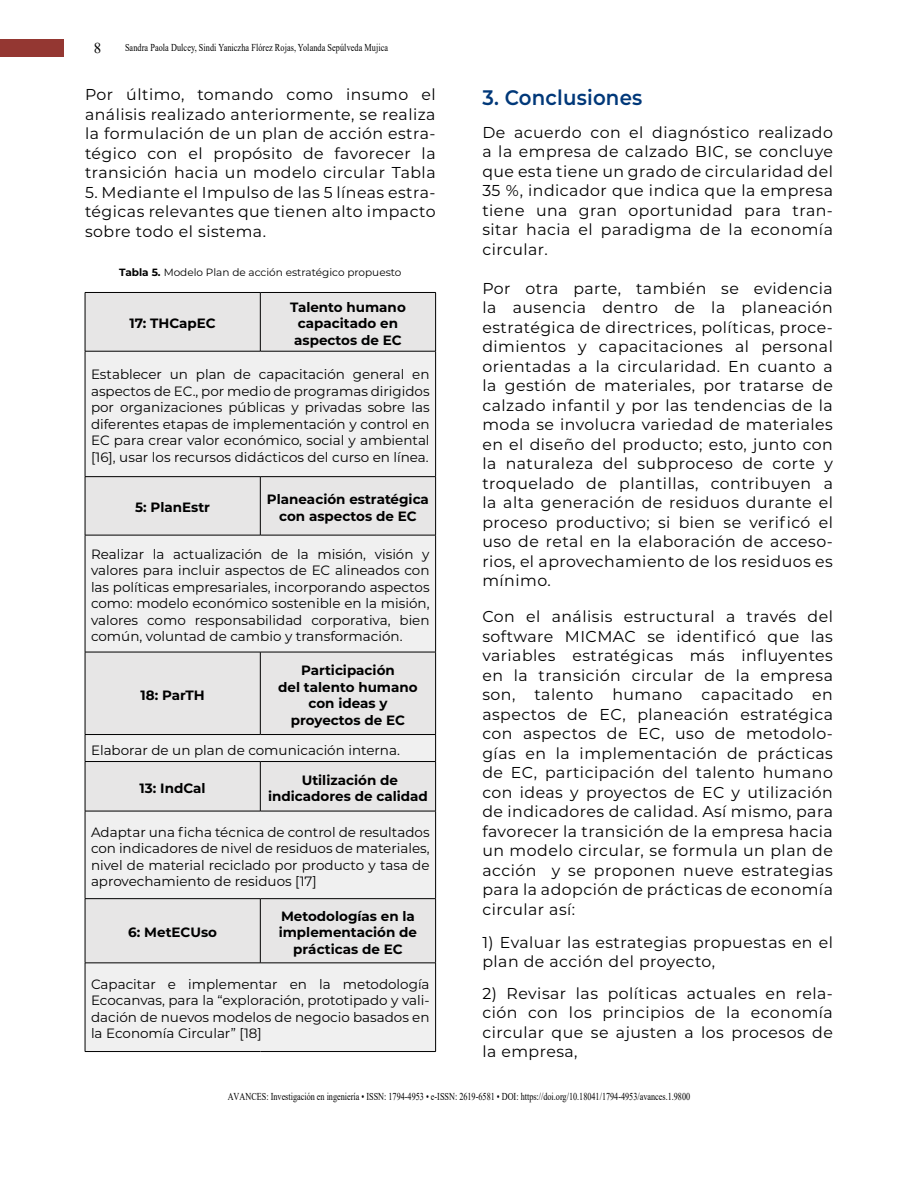
<style>
.page{position:relative;width:918px;height:1188px;background:#fff}
.page>*{position:absolute;margin:0;border:0;box-sizing:border-box;transform-origin:0 0}
.t1{font:600 21px "Montserrat";letter-spacing:.01em;color:#003879;scale:.94 1}
.t2{font:15.75px/19.5px "Montserrat";letter-spacing:.03em;color:#000;text-align:justify}
.t3{font:15px "Times New Roman";color:#000}
.t4{font:13.5px/16.5px "Montserrat";color:#000;text-align:justify}
.t5{font:700 13.5px/16.5px "Montserrat";color:#000;text-align:center}
.t6{font:10.5px "Times New Roman";color:#000;scale:.78 1}
.t7{font:10.5px "Montserrat";color:#000}
.s1{font-weight:700}
</style>
<div class="page">
<div style="left:0;top:39px;width:63px;height:18px;background:#943732"></div>
<div style="left:86px;top:293px;width:349px;height:58px;background:#e7e6e6"></div>
<svg style="left:86px;top:352px;width:349px;height:699px;fill:#f0f0f0"></svg>
<hr style="left:85px;top:292px;width:175px;height:1px;background:#000">
<hr style="left:85px;top:293px;width:1px;height:58px;background:#000">
<hr style="left:260px;top:292px;width:176px;height:1px;background:#000">
<hr style="left:260px;top:293px;width:1px;height:58px;background:#000">
<hr style="left:435px;top:293px;width:1px;height:58px;background:#000">
<hr style="left:85px;top:351px;width:175px;height:1px;background:#000">
<hr style="left:85px;top:351px;width:1px;height:125px;background:#000">
<hr style="left:260px;top:351px;width:176px;height:1px;background:#000">
<hr style="left:435px;top:351px;width:1px;height:125px;background:#000">
<hr style="left:85px;top:476px;width:175px;height:1px;background:#000">
<hr style="left:85px;top:477px;width:1px;height:58px;background:#000">
<hr style="left:260px;top:476px;width:176px;height:1px;background:#000">
<hr style="left:260px;top:477px;width:1px;height:58px;background:#000">
<hr style="left:435px;top:477px;width:1px;height:58px;background:#000">
<hr style="left:85px;top:535px;width:175px;height:1px;background:#000">
<hr style="left:85px;top:535px;width:1px;height:117px;background:#000">
<hr style="left:260px;top:535px;width:176px;height:1px;background:#000">
<hr style="left:435px;top:535px;width:1px;height:117px;background:#000">
<hr style="left:85px;top:652px;width:175px;height:1px;background:#000">
<hr style="left:85px;top:652px;width:1px;height:82px;background:#000">
<hr style="left:260px;top:652px;width:176px;height:1px;background:#000">
<hr style="left:260px;top:652px;width:1px;height:82px;background:#000">
<hr style="left:435px;top:652px;width:1px;height:82px;background:#000">
<hr style="left:85px;top:734px;width:175px;height:1px;background:#000">
<svg style="left:85px;top:735px;width:1px;height:26px"></svg>
<hr style="left:260px;top:734px;width:176px;height:1px;background:#000">
<svg style="left:435px;top:735px;width:1px;height:26px"></svg>
<hr style="left:85px;top:761px;width:175px;height:1px;background:#000">
<hr style="left:85px;top:762px;width:1px;height:49px;background:#000">
<hr style="left:260px;top:761px;width:176px;height:1px;background:#000">
<hr style="left:260px;top:762px;width:1px;height:49px;background:#000">
<hr style="left:435px;top:762px;width:1px;height:49px;background:#000">
<hr style="left:85px;top:811px;width:175px;height:1px;background:#000">
<hr style="left:85px;top:811px;width:1px;height:87px;background:#000">
<hr style="left:260px;top:811px;width:176px;height:1px;background:#000">
<hr style="left:435px;top:811px;width:1px;height:87px;background:#000">
<hr style="left:85px;top:898px;width:175px;height:1px;background:#000">
<hr style="left:85px;top:899px;width:1px;height:64px;background:#000">
<hr style="left:260px;top:898px;width:176px;height:1px;background:#000">
<hr style="left:260px;top:899px;width:1px;height:64px;background:#000">
<hr style="left:435px;top:899px;width:1px;height:64px;background:#000">
<hr style="left:85px;top:963px;width:175px;height:1px;background:#000">
<hr style="left:85px;top:963px;width:1px;height:88px;background:#000">
<hr style="left:260px;top:963px;width:176px;height:1px;background:#000">
<hr style="left:435px;top:963px;width:1px;height:88px;background:#000">
<hr style="left:85px;top:1051px;width:175px;height:1px;background:#000">
<hr style="left:260px;top:1051px;width:176px;height:1px;background:#000">
<p class="t3" style="left:94px;top:37px;width:9px">8</p>
<p class="t6" style="left:125px;top:40px;width:339px">Sandra Paola Dulcey, Sindi Yaniczha Flórez Rojas, Yolanda Sepúlveda Mujica</p>
<p class="t2" style="left:85px;top:84px;width:352px">Por último, tomando como insumo el análisis realizado anteriormente, se realiza la formulación de un plan de acción estra&shy;tégico con el propósito de favorecer la transición hacia un modelo circular Tabla</p>
<p class="t2" style="left:85px;top:182px;width:352px">5. Mediante el Impulso de las 5 líneas estra&shy;tégicas relevantes que tienen alto impacto sobre todo el sistema.</p>
<p class="t7" style="left:119px;top:265px;width:284px"><span class="s1">Tabla 5.</span> Modelo Plan de acción estratégico propuesto</p>
<p class="t5" style="left:290px;top:298px;width:117px">Talento humano capacitado en aspectos de EC</p>
<p class="t4" style="left:91px;top:366px;width:340px">Establecer un plan de capacitación general en aspectos de EC., por medio de programas dirigidos por organizaciones públicas y privadas sobre las diferentes etapas de implementación y control en EC para crear valor económico, social y ambiental [16], usar los recursos didácticos del curso en línea.</p>
<p class="t5" style="left:135px;top:499px;width:76px">5: PlanEstr</p>
<p class="t5" style="left:267px;top:490px;width:164px">Planeación estratégica con aspectos de EC</p>
<p class="t4" style="left:91px;top:545px;width:340px">Realizar la actualización de la misión, visión y valores para incluir aspectos de EC alineados con las políticas empresariales, incorporando aspectos como: modelo económico sostenible en la misión, valores como responsabilidad corporativa, bien común, voluntad de cambio y transformación.</p>
<p class="t5" style="left:129px;top:315px;width:88px">17: THCapEC</p>
<p class="t5" style="left:278px;top:661px;width:141px">Participación<br>del talento humano con ideas y proyectos de EC</p>
<p class="t4" style="left:91px;top:741px;width:310px">Elaborar de un plan de comunicación interna.</p>
<p class="t5" style="left:140px;top:779px;width:68px">13: IndCal</p>
<p class="t5" style="left:268px;top:771px;width:161px">Utilización de indicadores de calidad</p>
<p class="t4" style="left:91px;top:823px;width:340px">Adaptar una ficha técnica de control de resultados con indicadores de nivel de residuos de materiales, nivel de material reciclado por producto y tasa de aprovechamiento de residuos [17]</p>
<p class="t5" style="left:128px;top:924px;width:90px">6: MetECUso</p>
<p class="t5" style="left:140px;top:686px;width:66px">18: ParTH</p>
<p class="t5" style="left:279px;top:907px;width:140px">Metodologías en la implementación de prácticas de EC</p>
<p class="t4" style="left:91px;top:975px;width:340px">Capacitar e implementar en la metodología Ecocanvas, para la “exploración, prototipado y vali&shy;dación de nuevos modelos de negocio basados en la Economía Circular” [18]</p>
<h1 class="t1" style="left:482px;top:83px;width:172px">3. Conclusiones</h1>
<p class="t2" style="left:482px;top:122px;width:352px">De acuerdo con el diagnóstico realizado a la empresa de calzado BIC, se concluye que esta tiene un grado de circularidad del 35 %, indicador que indica que la empresa tiene una gran oportunidad para tran&shy;sitar hacia el paradigma de la economía circular.</p>
<p class="t2" style="left:482px;top:278px;width:352px">Por otra parte, también se evidencia la ausencia dentro de la planeación estratégica de directrices, políticas, proce&shy;dimientos y capacitaciones al personal orientadas a la circularidad. En cuanto a la gestión de materiales, por tratarse de calzado infantil y por las tendencias de la moda se involucra variedad de materiales en el diseño del producto; esto, junto con la naturaleza del subproceso de corte y troquelado de plantillas, contribuyen a la alta generación de residuos durante el proceso productivo; si bien se verificó el uso de retal en la elaboración de acceso&shy;rios, el aprovechamiento de los residuos es mínimo.</p>
<p class="t2" style="left:482px;top:606px;width:352px">Con el análisis estructural a través del software MICMAC se identificó que las variables estratégicas más influyentes en la transición circular de la empresa son, talento humano capacitado en aspectos de EC, planeación estratégica con aspectos de EC, uso de metodolo&shy;gías en la implementación de prácticas de EC, participación del talento humano con ideas y proyectos de EC y utilización de indicadores de calidad. Así mismo, para favorecer la transición de la empresa hacia un modelo circular, se formula un plan de acción y se proponen nueve estrategias para la adopción de prácticas de economía circular así:</p>
<p class="t2" style="left:482px;top:932px;width:352px">1) Evaluar las estrategias propuestas en el plan de acción del proyecto,</p>
<p class="t2" style="left:482px;top:983px;width:352px">2) Revisar las políticas actuales en rela&shy;ción con los principios de la economía circular que se ajusten a los procesos de la empresa,</p>
<p class="t6" style="left:228px;top:1089px;width:594px">AVANCES: Investigación en ingeniería • ISSN: 1794-4953 • e-ISSN: 2619-6581 • DOI: https://doi.org/10.18041/1794-4953/avances.1.9800</p>
</div>
